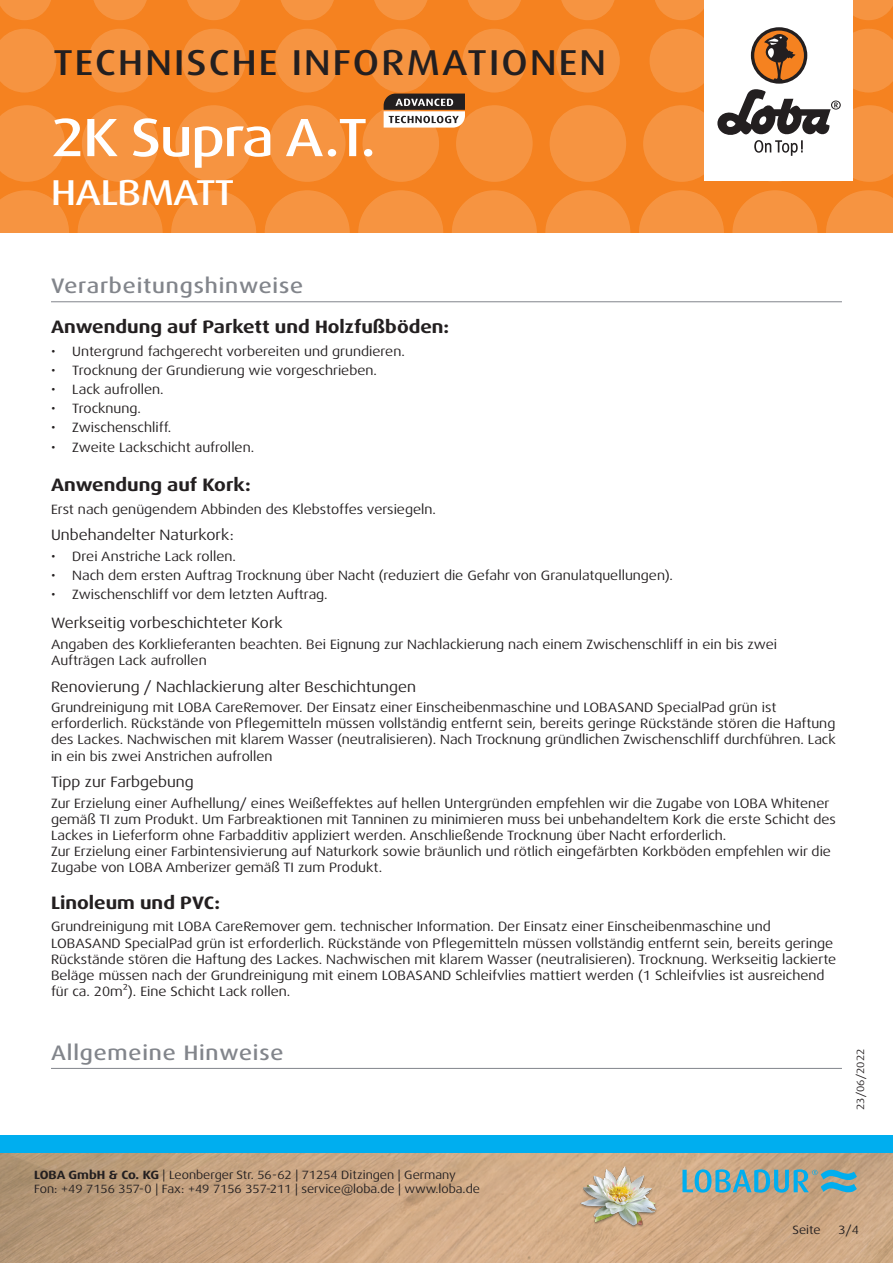
<style>
.page{position:relative;width:893px;height:1263px;background:#fff}
.page>*{position:absolute;margin:0;border:0;box-sizing:border-box;transform-origin:0 0}
.t1{font:500 expanded 54px "Dax Pro";letter-spacing:-.025em;color:#fff}
.t2{font:500 expanded 36px "Dax Pro";letter-spacing:.06em;color:#231f20}
.t3{font:500 expanded 36px "Dax Pro";letter-spacing:-.015em;color:#fff}
.Titel_grau{font:500 expanded 21px "Dax Pro";letter-spacing:.04em;color:#82858b}
.t4{font:700 expanded 18px "Dax Pro";color:#231f20}
.t5{font:expanded 15px "Dax Pro";color:#231f20}
.Text{font:expanded 13.5px/16.2px "Dax Pro";color:#231f20}
.t6{font:expanded 12px/14.4px "Dax Pro";color:#231f20}
.t7{font:expanded 10.5px "Dax Pro";color:#231f20}
.s1{font-weight:700}
</style>
<div class="page">
<div style="left:0;top:0;width:893px;height:233px;background:#f58220"></div>
<svg style="left:0;top:190px;width:69px;height:43px"></svg>
<svg style="left:78px;top:190px;width:85px;height:85px;fill:#f69441"></svg>
<svg style="left:171px;top:190px;width:85px;height:85px;fill:#f69441"></svg>
<svg style="left:265px;top:190px;width:85px;height:85px;fill:#f69441"></svg>
<svg style="left:358px;top:190px;width:85px;height:85px;fill:#f69441"></svg>
<svg style="left:545px;top:190px;width:85px;height:85px;fill:#f69441"></svg>
<svg style="left:452px;top:190px;width:85px;height:85px;fill:#f69441"></svg>
<svg style="left:732px;top:190px;width:85px;height:85px;fill:#f69441"></svg>
<svg style="left:639px;top:190px;width:85px;height:85px;fill:#f69441"></svg>
<svg style="left:826px;top:190px;width:67px;height:43px"></svg>
<svg style="left:0;top:105px;width:65px;height:77px"></svg>
<svg style="left:82px;top:105px;width:76px;height:77px"></svg>
<svg style="left:175px;top:105px;width:77px;height:77px"></svg>
<svg style="left:269px;top:105px;width:76px;height:77px"></svg>
<svg style="left:550px;top:105px;width:76px;height:77px"></svg>
<svg style="left:0;top:29px;width:56px;height:63px"></svg>
<svg style="left:182px;top:29px;width:64px;height:63px"></svg>
<svg style="left:88px;top:29px;width:64px;height:63px"></svg>
<svg style="left:275px;top:29px;width:64px;height:63px"></svg>
<svg style="left:556px;top:29px;width:64px;height:63px"></svg>
<svg style="left:0;top:0;width:51px;height:20px"></svg>
<svg style="left:187px;top:0;width:53px;height:20px"></svg>
<svg style="left:468px;top:0;width:53px;height:20px"></svg>
<svg style="left:655px;top:0;width:49px;height:20px"></svg>
<svg style="left:93px;top:0;width:54px;height:20px"></svg>
<svg style="left:374px;top:0;width:54px;height:20px"></svg>
<svg style="left:281px;top:0;width:53px;height:20px"></svg>
<svg style="left:561px;top:0;width:54px;height:20px"></svg>
<svg style="left:853px;top:0;width:40px;height:20px"></svg>
<img style="left:0;top:1152px;width:893px;height:111px">
<div style="left:0;top:1135px;width:893px;height:17px;background:#00aeef"></div>
<div style="left:704px;top:0;width:149px;height:181px;background:#fff"></div>
<svg style="left:643px;top:29px;width:250px;height:153px"></svg>
<img style="left:578px;top:1161px;width:82px;height:81px">
<svg style="left:682px;top:1169px;width:175px;height:24px;background:#75a8ae"></svg>
<hr style="left:51px;top:1068px;width:791px;height:1px;background:#82858b">
<hr style="left:51px;top:301px;width:791px;height:1px;background:#82858b">
<svg style="left:362px;top:29px;width:171px;height:153px"></svg>
<h2 class="t2" style="left:53px;top:40px;width:554px">TECHNISCHE INFORMATIONEN</h2>
<p class="t1" style="left:51px;top:103px;width:326px">2K Supra A.T.</p>
<h2 class="t3" style="left:51px;top:169px;width:184px">HALBMATT</h2>
<p class="Titel_grau" style="left:51px;top:272px;width:254px">Verarbeitungshinweise</p>
<p class="t4" style="left:51px;top:315px;width:400px">Anwendung auf Parkett und Holzfußböden:</p>
<p class="Text" style="left:51px;top:343px;width:355px">• Untergrund fachgerecht vorbereiten und grundieren.</p>
<p class="Text" style="left:51px;top:362px;width:327px">• Trocknung der Grundierung wie vorgeschrieben.</p>
<p class="Text" style="left:51px;top:381px;width:114px">• Lack aufrollen.</p>
<p class="Text" style="left:51px;top:400px;width:92px">• Trocknung.</p>
<p class="Text" style="left:51px;top:420px;width:122px">• Zwischenschliff.</p>
<p class="Text" style="left:51px;top:439px;width:205px">• Zweite Lackschicht aufrollen.</p>
<p class="t4" style="left:51px;top:473px;width:201px">Anwendung auf Kork:</p>
<p class="Text" style="left:51px;top:501px;width:386px">Erst nach genügendem Abbinden des Klebstoffes versiegeln.</p>
<p class="t5" style="left:51px;top:525px;width:184px">Unbehandelter Naturkork:</p>
<p class="Text" style="left:51px;top:548px;width:186px">• Drei Anstriche Lack rollen.</p>
<p class="Text" style="left:51px;top:567px;width:623px">• Nach dem ersten Auftrag Trocknung über Nacht (reduziert die Gefahr von Granulatquellungen).</p>
<p class="Text" style="left:51px;top:586px;width:278px">• Zwischenschliff vor dem letzten Auftrag.</p>
<p class="t5" style="left:51px;top:614px;width:233px">Werkseitig vorbeschichteter Kork</p>
<p class="Text" style="left:51px;top:636px;width:728px">Angaben des Korklieferanten beachten. Bei Eignung zur Nachlackierung nach einem Zwischenschliff in ein bis zwei<br>Aufträgen Lack aufrollen</p>
<p class="t5" style="left:51px;top:677px;width:367px">Renovierung / Nachlackierung alter Beschichtungen</p>
<p class="Text" style="left:51px;top:699px;width:786px">Grundreinigung mit LOBA CareRemover. Der Einsatz einer Einscheibenmaschine und LOBASAND SpecialPad grün ist erforderlich. Rückstände von Pflegemitteln müssen vollständig entfernt sein, bereits geringe Rückstände stören die Haftung des Lackes. Nachwischen mit klarem Wasser (neutralisieren). Nach Trocknung gründlichen Zwischenschliff durchführen. Lack in ein bis zwei Anstrichen aufrollen</p>
<p class="t5" style="left:51px;top:772px;width:144px">Tipp zur Farbgebung</p>
<p class="Text" style="left:51px;top:795px;width:786px">Zur Erzielung einer Aufhellung/ eines Weißeffektes auf hellen Untergründen empfehlen wir die Zugabe von LOBA Whitener gemäß TI zum Produkt. Um Farbreaktionen mit Tanninen zu minimieren muss bei unbehandeltem Kork die erste Schicht des<br>Lackes in Lieferform ohne Farbadditiv appliziert werden. Anschließende Trocknung über Nacht erforderlich.</p>
<p class="Text" style="left:51px;top:843px;width:781px">Zur Erzielung einer Farbintensivierung auf Naturkork sowie bräunlich und rötlich eingefärbten Korkböden empfehlen wir die<br>Zugabe von LOBA Amberizer gemäß TI zum Produkt.</p>
<p class="t4" style="left:51px;top:891px;width:171px">Linoleum und PVC:</p>
<p class="Text" style="left:51px;top:919px;width:787px">Grundreinigung mit LOBA CareRemover gem. technischer Information. Der Einsatz einer Einscheibenmaschine und LOBASAND SpecialPad grün ist erforderlich. Rückstände von Pflegemitteln müssen vollständig entfernt sein, bereits geringe Rückstände stören die Haftung des Lackes. Nachwischen mit klarem Wasser (neutralisieren). Trocknung. Werkseitig lackierte Beläge müssen nach der Grundreinigung mit einem LOBASAND Schleifvlies mattiert werden (1 Schleifvlies ist ausreichend für ca. 20m²). Eine Schicht Lack rollen.</p>
<p class="Titel_grau" style="left:51px;top:1039px;width:234px">Allgemeine Hinweise</p>
<p class="t7" style="left:854px;top:1110px;width:63px;rotate:-90deg">23/06/2022</p>
<p class="t6" style="left:34px;top:1167px;width:447px"><span class="s1">LOBA GmbH &amp; Co. KG</span> | Leonberger Str. 56-62 | 71254 Ditzingen | Germany<br>Fon: +49 7156 357-0 | Fax: +49 7156 357-211 | service@loba.de | www.loba.de</p>
<p class="t6" style="left:792px;top:1223px;width:30px">Seite</p>
<p class="t6" style="left:838px;top:1223px;width:22px">3/4</p>
</div>
